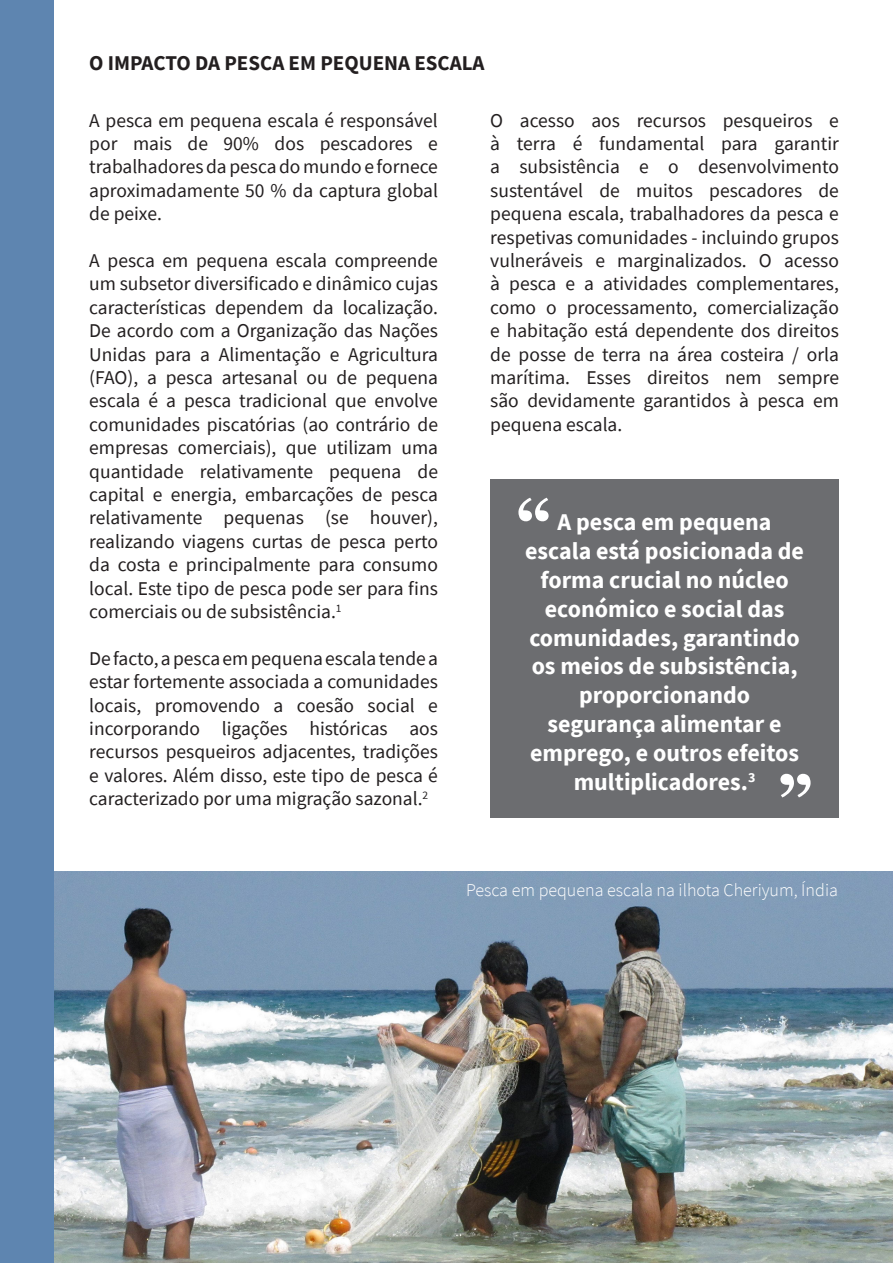
<style>
.page{position:relative;width:893px;height:1263px;background:#fff}
.page>*{position:absolute;margin:0;border:0;box-sizing:border-box;transform-origin:0 0}
.t1{font:700 69px "Georgia";color:#fff}
.t2{font:700 24px/28.8px "Source Sans Pro";color:#fff;text-align:center}
.t3{font:700 21px "Source Sans Pro";color:#231f20}
.t4{font:19.5px/23.4px "Source Sans Pro";color:#231f20;text-align:justify}
.t5{font:300 18px "Source Sans Pro";color:#fff}
</style>
<div class="page">
<img style="left:53px;top:872px;width:840px;height:391px">
<div style="left:0;top:0;width:53px;height:1263px;background:#5e85b0"></div>
<div style="left:490px;top:479px;width:349px;height:339px;background:#6c6d70"></div>
<p class="t3" style="left:89px;top:49px;width:397px">O IMPACTO DA PESCA EM PEQUENA ESCALA</p>
<p class="t4" style="left:89px;top:108px;width:350px">A pesca em pequena escala é responsável por mais de 90% dos pescadores e trabalhadores da pesca do mundo e fornece aproximadamente 50 % da captura global de peixe.</p>
<p class="t4" style="left:89px;top:249px;width:350px">A pesca em pequena escala compreende um subsetor diversificado e dinâmico cujas características dependem da localização.<br>De acordo com a Organização das Nações Unidas para a Alimentação e Agricultura (FAO), a pesca artesanal ou de pequena escala é a pesca tradicional que envolve comunidades piscatórias (ao contrário de empresas comerciais), que utilizam uma quantidade relativamente pequena de capital e energia, embarcações de pesca relativamente pequenas (se houver), realizando viagens curtas de pesca perto da costa e principalmente para consumo local. Este tipo de pesca pode ser para fins comerciais ou de subsistência.<sup>1</sup></p>
<p class="t4" style="left:89px;top:647px;width:350px">De facto, a pesca em pequena escala tende a estar fortemente associada a comunidades locais, promovendo a coesão social e incorporando ligações históricas aos recursos pesqueiros adjacentes, tradições e valores. Além disso, este tipo de pesca é caracterizado por uma migração sazonal.<sup>2</sup></p>
<p class="t4" style="left:490px;top:108px;width:350px">O acesso aos recursos pesqueiros e à terra é fundamental para garantir a subsistência e o desenvolvimento sustentável de muitos pescadores de pequena escala, trabalhadores da pesca e respetivas comunidades - incluindo grupos vulneráveis e marginalizados. O acesso à pesca e a atividades complementares, como o processamento, comercialização e habitação está dependente dos direitos de posse de terra na área costeira / orla marítima. Esses direitos nem sempre são devidamente garantidos à pesca em pequena escala.</p>
<p class="t1" style="left:516px;top:473px;width:37px">“</p>
<p class="t2" style="left:525px;top:508px;width:280px">A pesca em pequena escala está posicionada de forma crucial no núcleo económico e social das comunidades, garantindo os meios de subsistência, proporcionando segurança alimentar e emprego, e outros efeitos multiplicadores.<sup>3</sup></p>
<p class="t1" style="left:777px;top:749px;width:37px">”</p>
<p class="t5" style="left:466px;top:879px;width:373px">Pesca em pequena escala na ilhota Cheriyum, Índia</p>
</div>
